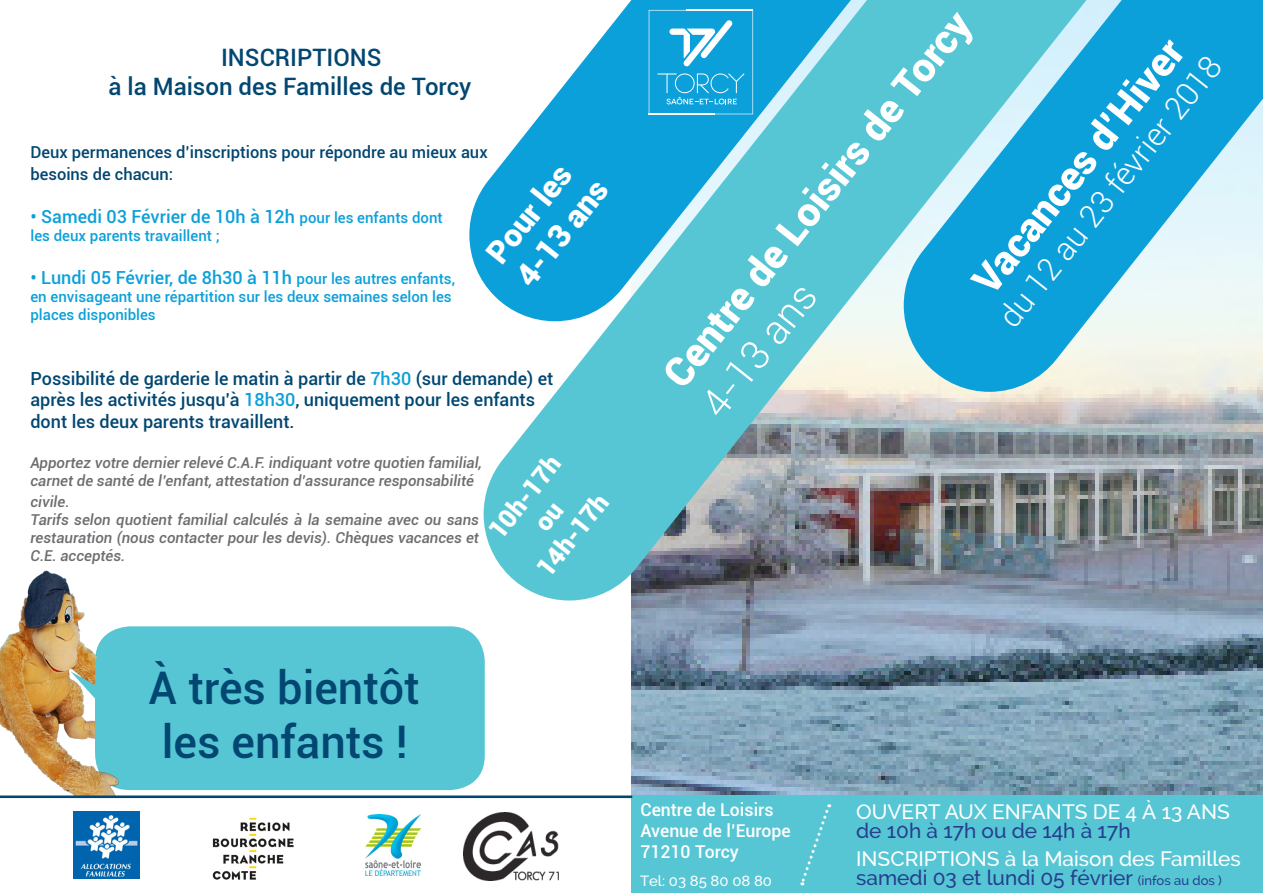
<style>
.page{position:relative;width:1263px;height:893px;background:#fff}
.page>*{position:absolute;margin:0;border:0;box-sizing:border-box;transform-origin:0 0}
.t1{font:500 45px "Roboto";color:#024771}
.t2{font:900 40.2px/49.8px "Roboto";color:#fff}
.t3{font:300 31.8px "Roboto";color:#fff}
.t4{font:900 31.5px "Roboto";color:#fff}
.t5{font:900 25.5px "Roboto";color:#fff}
.t6{font:500 24px "Roboto";color:#024771}
.t7{font:500 20.85px "Raleway";color:#fff}
.t8{font:500 20.85px "Raleway";color:#253f8e}
.t9{font:500 18px/21.6px "Roboto";color:#024771}
.t10{font:500 18px "Roboto";color:#0ca0da}
.t11{font:500 17.7px "Roboto";color:#fff}
.t12{font:500 16.5px/21.6px "Roboto";color:#024771}
.t13{font:italic 500 15px/18px "Roboto";color:#6c6d70}
.t14{font:500 15px/18px "Roboto";color:#0ca0da}
.t15{font:500 14.85px "Raleway";color:#fff}
.s1{font-size:15px}
.s2{color:#0ca0da}
.s3{font-weight:300}
.s4{font-size:13.05px}
</style>
<div class="page">
<img style="left:631px;top:600px;width:632px;height:195px">
<svg style="left:484px;top:0;width:779px;height:600px;background:#6eb7cd"></svg>
<div style="left:631px;top:795px;width:632px;height:98px;background:#57c6d4"></div>
<img style="left:366px;top:814px;width:54px;height:61px">
<img style="left:212px;top:817px;width:82px;height:63px">
<img style="left:73px;top:811px;width:67px;height:67px">
<svg style="left:800px;top:804px;width:31px;height:81px"></svg>
<div style="left:95px;top:626px;width:390px;height:164px;background:#57c6d4;border-radius:35px"></div>
<img style="left:0;top:570px;width:190px;height:225px">
<div style="left:134px;top:736px;width:176px;height:54px;background:#57c6d4"></div>
<div style="left:95px;top:654px;width:380px;height:106px;background:#57c6d4;border-radius:8px"></div>
<svg style="left:70px;top:671px;width:26px;height:54px"></svg>
<svg style="left:0;top:795px;width:632px;height:3px;background:#2b6487"></svg>
<img style="left:463px;top:813px;width:96px;height:67px">
<svg style="left:649px;top:10px;width:104px;height:104px;background:#2cacde"></svg>
<hr style="left:649px;top:113px;width:66px;height:2px;background:#fff">
<hr style="left:687px;top:10px;width:66px;height:1px;background:#fff">
<svg style="left:536px;top:503px;width:28px;height:30px"></svg>
<p class="t6" style="left:221px;top:41px;width:162px">INSCRIPTIONS</p>
<p class="t6" style="left:109px;top:70px;width:364px">à la Maison des Familles de Torcy</p>
<p class="t12" style="left:30px;top:141px;width:459px">Deux permanences d’inscriptions pour répondre au mieux aux besoins de chacun:</p>
<p class="t10" style="left:30px;top:204px;width:414px">• Samedi 03 Février de 10h à 12h <span class="s1">pour les enfants dont</span></p>
<p class="t14" style="left:30px;top:226px;width:191px">les deux parents travaillent ;</p>
<p class="t10" style="left:30px;top:265px;width:426px">• Lundi 05 Février, de 8h30 à 11h <span class="s1">pour les autres enfants,</span></p>
<p class="t14" style="left:30px;top:287px;width:423px">en envisageant une répartition sur les deux semaines selon les places disponibles</p>
<p class="t4" style="left:476px;top:246px;width:117px;rotate:-52deg">Pour les</p>
<p class="t4" style="left:505px;top:269px;width:128px;rotate:-52deg">4-13 ans</p>
<p class="t9" style="left:30px;top:367px;width:524px">Possibilité de garderie le matin à partir de <span class="s2">7h30</span> (sur demande) et après les activités jusqu’à <span class="s2">18h30</span>, uniquement pour les enfants dont les deux parents travaillent.</p>
<p class="t13" style="left:30px;top:453px;width:453px">Apportez votre dernier relevé C.A.F. indiquant votre quotien familial, carnet de santé de l’enfant, attestation d’assurance responsabilité</p>
<p class="t13" style="left:30px;top:492px;width:41px">civile.</p>
<p class="t13" style="left:30px;top:510px;width:450px;text-align:justify">Tarifs selon quotient familial calculés à la semaine avec ou sans restauration (nous contacter pour les devis). Chèques vacances et C.E. acceptés.</p>
<p class="t5" style="left:480px;top:525px;width:100px;rotate:-52deg">10h-17h</p>
<p class="t5" style="left:528px;top:563px;width:100px;rotate:-52deg">14h-17h</p>
<p class="t2" style="left:650px;top:364px;width:469px;rotate:-51deg">Centre de Loisirs de Torcy<br><span class="s3">4-13 ans</span></p>
<p class="t2" style="left:959px;top:270px;width:313px;rotate:-51deg">Vacances d’Hiver</p>
<p class="t3" style="left:989px;top:311px;width:338px;rotate:-52deg">du 12 au 23 février 2018</p>
<p class="t1" style="left:149px;top:657px;width:273px">À très bientôt</p>
<p class="t1" style="left:162px;top:711px;width:248px">les enfants !</p>
<p class="t11" style="left:640px;top:797px;width:135px">Centre de Loisirs</p>
<p class="t11" style="left:640px;top:818px;width:152px">Avenue de l’Europe</p>
<p class="t11" style="left:640px;top:839px;width:100px">71210 Torcy</p>
<p class="t15" style="left:640px;top:872px;width:134px">Tel: 03 85 80 08 80</p>
<p class="t7" style="left:856px;top:799px;width:375px">OUVERT AUX ENFANTS DE 4 À 13 ANS</p>
<p class="t8" style="left:856px;top:819px;width:276px">de 10h à 17h ou de 14h à 17h</p>
<p class="t7" style="left:856px;top:847px;width:386px">INSCRIPTIONS à la Maison des Familles</p>
<p class="t8" style="left:856px;top:866px;width:367px">samedi 03 et lundi 05 février <span class="s4">(infos au dos )</span></p>
</div>
